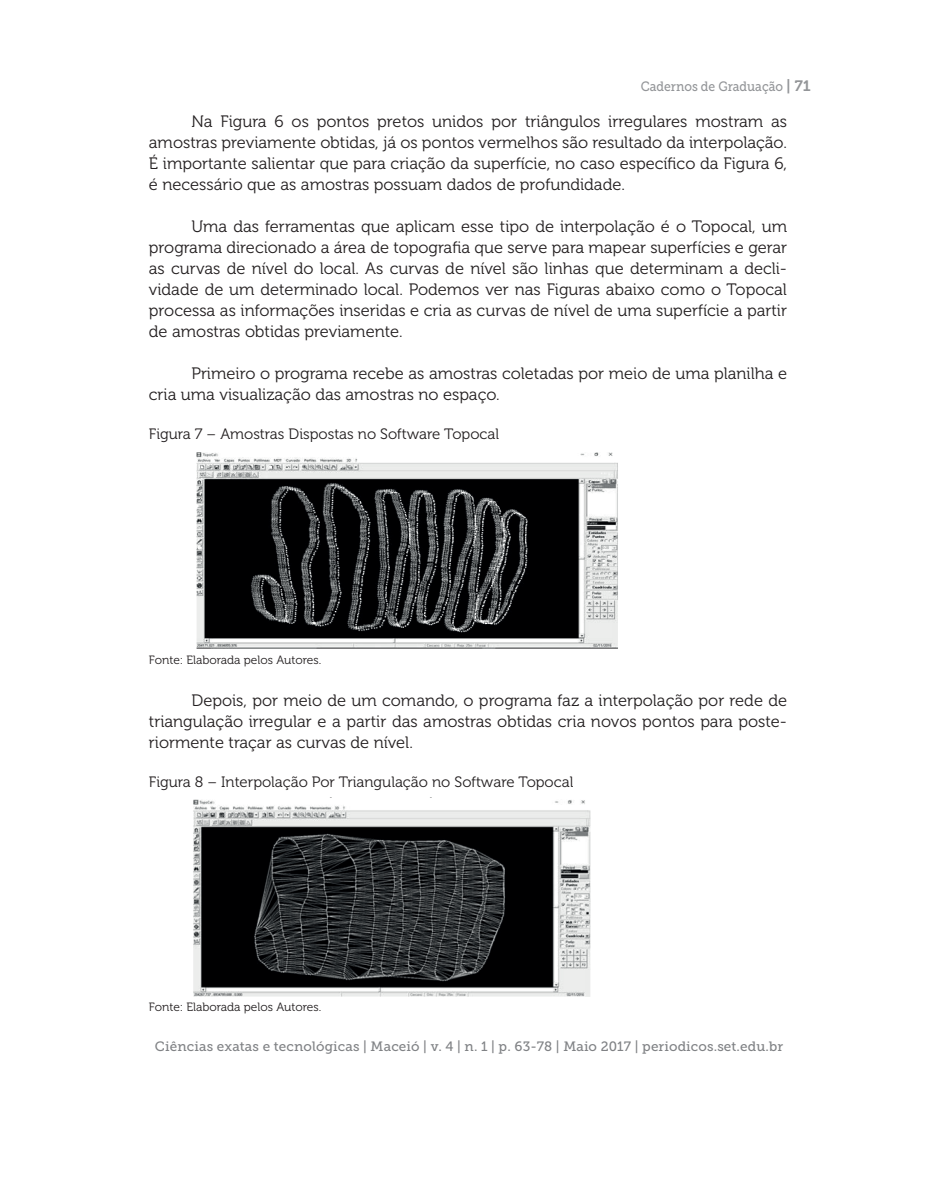
<style>
.page{position:relative;width:936px;height:1191px;background:#fff}
.page>*{position:absolute;margin:0;border:0;box-sizing:border-box;transform-origin:0 0}
.t1{font:16.5px/21px "Museo 300";color:#231f20;text-align:justify}
.t2{font:15px "Museo 300";color:#231f20}
.t3{font:13.5px "Museo Slab 500";letter-spacing:.01em;color:#808285}
.t4{font:13.5px "Museo Slab 500";color:#939598;scale:.9 1}
.t5{font:12px "Museo 300";color:#231f20}
.s1{font-family:"Museo 700";font-size:15px}
</style>
<div class="page">
<img style="left:196px;top:452px;width:422px;height:197px">
<img style="left:193px;top:797px;width:398px;height:200px">
<p class="t4" style="left:640px;top:79px;width:190px">Cadernos de Graduação <span class="s1">| 71</span></p>
<p class="t1" style="left:149px;top:111px;width:639px;text-indent:43px">Na Figura 6 os pontos pretos unidos por triângulos irregulares mostram as amostras previamente obtidas, já os pontos vermelhos são resultado da interpolação.<br>É importante salientar que para criação da superfície, no caso específico da Figura 6, é necessário que as amostras possuam dados de profundidade.</p>
<p class="t1" style="left:149px;top:216px;width:639px;text-indent:43px">Uma das ferramentas que aplicam esse tipo de interpolação é o Topocal, um programa direcionado a área de topografia que serve para mapear superfícies e gerar as curvas de nível do local. As curvas de nível são linhas que determinam a decli&shy;vidade de um determinado local. Podemos ver nas Figuras abaixo como o Topocal processa as informações inseridas e cria as curvas de nível de uma superfície a partir de amostras obtidas previamente.</p>
<p class="t1" style="left:149px;top:363px;width:639px;text-indent:43px">Primeiro o programa recebe as amostras coletadas por meio de uma planilha e cria uma visualização das amostras no espaço.</p>
<p class="t2" style="left:149px;top:426px;width:352px">Figura 7 – Amostras Dispostas no Software Topocal</p>
<p class="t5" style="left:149px;top:653px;width:174px">Fonte: Elaborada pelos Autores.</p>
<p class="t1" style="left:149px;top:690px;width:639px;text-indent:43px">Depois, por meio de um comando, o programa faz a interpolação por rede de triangulação irregular e a partir das amostras obtidas cria novos pontos para poste&shy;riormente traçar as curvas de nível.</p>
<p class="t2" style="left:149px;top:773px;width:426px">Figura 8 – Interpolação Por Triangulação no Software Topocal</p>
<p class="t5" style="left:149px;top:1000px;width:174px">Fonte: Elaborada pelos Autores.</p>
<p class="t3" style="left:155px;top:1039px;width:629px">Ciências exatas e tecnológicas | Maceió | v. 4 | n. 1 | p. 63-78 | Maio 2017 | periodicos.set.edu.br</p>
</div>
